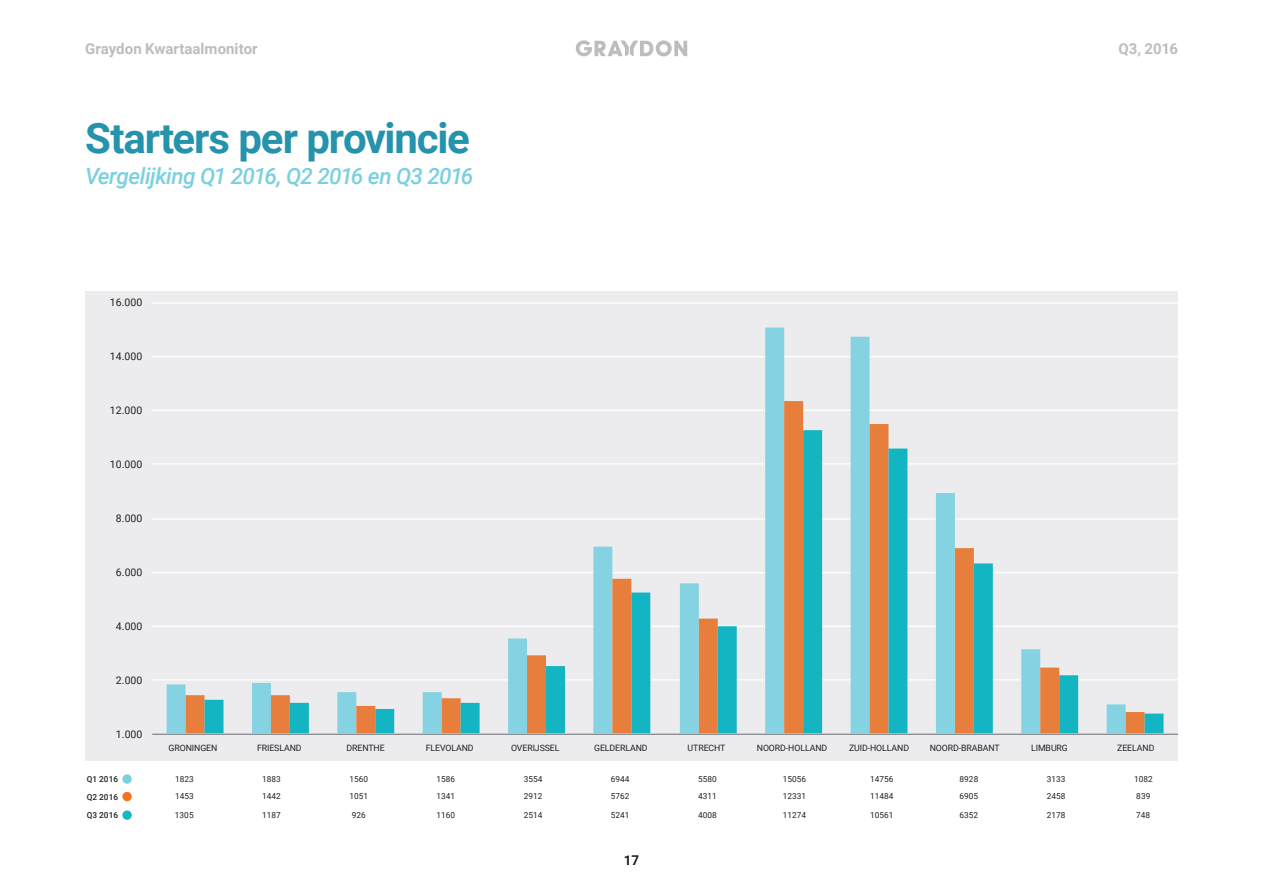
<style>
.page{position:relative;width:1263px;height:893px;background:#fff}
.page>*{position:absolute;margin:0;border:0;box-sizing:border-box;transform-origin:0 0}
.t1{font:700 42px "Roboto";letter-spacing:-.03em;color:#2593ab}
.t2{font:italic 500 22.5px "Roboto";letter-spacing:-.035em;color:#7bd0e0}
.t3{font:700 15px "Roboto";color:#bcbdc0}
.t4{font:700 13.5px "Roboto";color:#231f20}
.t5{font:10.5px "Roboto";letter-spacing:.005em;color:#231f20}
.t6{font:8.85px "Roboto";letter-spacing:-.01em;color:#231f20}
.t7{font:8.25px "Roboto";letter-spacing:.005em;color:#231f20}
.t8{font:500 8.25px "Roboto";letter-spacing:.005em;color:#231f20}
</style>
<div class="page">
<svg style="left:575px;top:40px;width:112px;height:17px"></svg>
<div style="left:85px;top:291px;width:1093px;height:470px;background:#ececee"></div>
<svg style="left:122px;top:774px;width:10px;height:10px"></svg>
<div style="left:122px;top:792px;width:10px;height:9px;background:#f47321;border-radius:50%"></div>
<svg style="left:122px;top:810px;width:10px;height:10px"></svg>
<hr style="left:152px;top:679px;width:1026px;height:1px;background:#fff">
<hr style="left:152px;top:626px;width:1026px;height:1px;background:#fff">
<hr style="left:152px;top:572px;width:1026px;height:1px;background:#fff">
<hr style="left:152px;top:518px;width:1026px;height:2px;background:#fff">
<hr style="left:152px;top:463px;width:1026px;height:1px;background:#fff">
<hr style="left:152px;top:410px;width:1026px;height:1px;background:#fff">
<hr style="left:152px;top:356px;width:1026px;height:1px;background:#fff">
<hr style="left:152px;top:302px;width:1026px;height:2px;background:#fff">
<svg style="left:167px;top:328px;width:703px;height:405px"></svg>
<svg style="left:186px;top:401px;width:703px;height:332px"></svg>
<svg style="left:205px;top:430px;width:958px;height:303px"></svg>
<hr style="left:152px;top:734px;width:1026px;height:1px;background:#808285">
<h3 class="t3" style="left:85px;top:38px;width:174px">Graydon Kwartaalmonitor</h3>
<h3 class="t3" style="left:1118px;top:38px;width:61px">Q3, 2016</h3>
<h1 class="t1" style="left:85px;top:108px;width:386px">Starters per provincie</h1>
<h2 class="t2" style="left:85px;top:161px;width:390px">Vergelijking Q1 2016, Q2 2016 en Q3 2016</h2>
<p class="t5" style="left:110px;top:294px;width:34px">16.000</p>
<p class="t5" style="left:110px;top:348px;width:34px">14.000</p>
<p class="t5" style="left:110px;top:402px;width:34px">12.000</p>
<p class="t5" style="left:110px;top:456px;width:34px">10.000</p>
<p class="t5" style="left:116px;top:510px;width:28px">8.000</p>
<p class="t5" style="left:116px;top:564px;width:28px">6.000</p>
<p class="t5" style="left:116px;top:618px;width:28px">4.000</p>
<p class="t5" style="left:116px;top:672px;width:28px">2.000</p>
<p class="t5" style="left:116px;top:726px;width:28px">1.000</p>
<p class="t8" style="left:87px;top:773px;width:33px">Q1 2016</p>
<p class="t8" style="left:87px;top:791px;width:33px">Q2 2016</p>
<p class="t8" style="left:87px;top:810px;width:33px">Q3 2016</p>
<p class="t6" style="left:169px;top:741px;width:50px">GRONINGEN</p>
<p class="t6" style="left:257px;top:741px;width:46px">FRIESLAND</p>
<p class="t6" style="left:346px;top:741px;width:40px">DRENTHE</p>
<p class="t6" style="left:426px;top:741px;width:49px">FLEVOLAND</p>
<p class="t6" style="left:511px;top:741px;width:50px">OVERIJSSEL</p>
<p class="t6" style="left:594px;top:741px;width:55px">GELDERLAND</p>
<p class="t6" style="left:688px;top:741px;width:39px">UTRECHT</p>
<p class="t6" style="left:757px;top:741px;width:72px">NOORD-HOLLAND</p>
<p class="t6" style="left:849px;top:741px;width:62px">ZUID-HOLLAND</p>
<p class="t6" style="left:930px;top:741px;width:72px">NOORD-BRABANT</p>
<p class="t6" style="left:1031px;top:741px;width:38px">LIMBURG</p>
<p class="t6" style="left:1117px;top:741px;width:39px">ZEELAND</p>
<p class="t7" style="left:175px;top:773px;width:20px">1823</p>
<p class="t7" style="left:262px;top:773px;width:20px">1883</p>
<p class="t7" style="left:349px;top:773px;width:20px">1560</p>
<p class="t7" style="left:437px;top:773px;width:20px">1586</p>
<p class="t7" style="left:524px;top:773px;width:20px">3554</p>
<p class="t7" style="left:611px;top:773px;width:20px">6944</p>
<p class="t7" style="left:698px;top:773px;width:20px">5580</p>
<p class="t7" style="left:783px;top:773px;width:25px">15056</p>
<p class="t7" style="left:870px;top:773px;width:25px">14756</p>
<p class="t7" style="left:960px;top:773px;width:20px">8928</p>
<p class="t7" style="left:1047px;top:773px;width:20px">3133</p>
<p class="t7" style="left:1134px;top:773px;width:20px">1082</p>
<p class="t7" style="left:175px;top:790px;width:20px">1453</p>
<p class="t7" style="left:262px;top:790px;width:20px">1442</p>
<p class="t7" style="left:349px;top:790px;width:20px">1051</p>
<p class="t7" style="left:436px;top:790px;width:20px">1341</p>
<p class="t7" style="left:524px;top:790px;width:20px">2912</p>
<p class="t7" style="left:611px;top:790px;width:20px">5762</p>
<p class="t7" style="left:698px;top:790px;width:20px">4311</p>
<p class="t7" style="left:783px;top:790px;width:25px">12331</p>
<p class="t7" style="left:870px;top:790px;width:25px">11484</p>
<p class="t7" style="left:960px;top:790px;width:20px">6905</p>
<p class="t7" style="left:1047px;top:790px;width:20px">2458</p>
<p class="t7" style="left:1136px;top:790px;width:15px">839</p>
<p class="t7" style="left:175px;top:809px;width:20px">1305</p>
<p class="t7" style="left:262px;top:809px;width:20px">1187</p>
<p class="t7" style="left:352px;top:809px;width:15px">926</p>
<p class="t7" style="left:436px;top:809px;width:20px">1160</p>
<p class="t7" style="left:524px;top:809px;width:20px">2514</p>
<p class="t7" style="left:611px;top:809px;width:20px">5241</p>
<p class="t7" style="left:698px;top:809px;width:20px">4008</p>
<p class="t7" style="left:783px;top:809px;width:25px">11274</p>
<p class="t7" style="left:870px;top:809px;width:25px">10561</p>
<p class="t7" style="left:959px;top:809px;width:20px">6352</p>
<p class="t7" style="left:1047px;top:809px;width:20px">2178</p>
<p class="t7" style="left:1136px;top:809px;width:15px">748</p>
<h3 class="t4" style="left:624px;top:851px;width:17px">17</h3>
</div>
